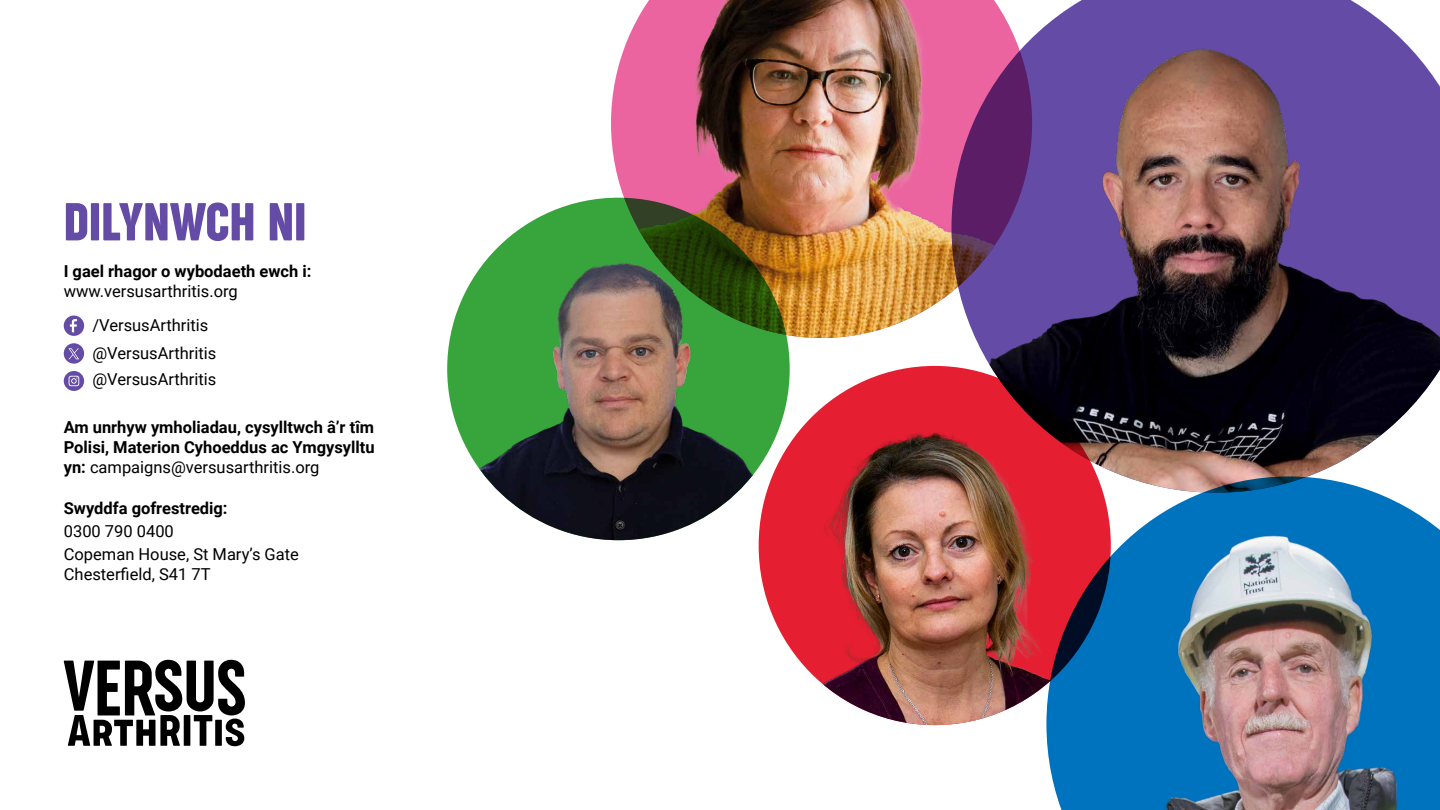
<style>
.page{position:relative;width:1440px;height:810px;background:#fff}
.page>*{position:absolute;margin:0;border:0;box-sizing:border-box;transform-origin:0 0}
.t1{font:50.25px "Versus Arthritis Display";color:#644ba5}
.t2{font:700 16.5px/19.8px "Roboto";color:#000;text-align:justify}
.t3{font:16.5px/23.1px "Roboto";color:#000}
.s1{font-weight:400}
</style>
<div class="page">
<svg style="left:64px;top:660px;width:181px;height:86px"></svg>
<img style="left:952px;top:0;width:488px;height:476px">
<svg style="left:1097px;top:476px;width:307px;height:30px"></svg>
<img style="left:1046px;top:506px;width:394px;height:304px">
<div style="left:759px;top:366px;width:352px;height:359px;background:#e61e32;border-radius:50%"></div>
<img style="left:793px;top:401px;width:287px;height:324px">
<div style="left:447px;top:198px;width:343px;height:342px;background:#37a53c;border-radius:50%"></div>
<img style="left:448px;top:241px;width:341px;height:299px">
<img style="left:611px;top:0;width:421px;height:338px">
<div style="left:64px;top:316px;width:20px;height:20px;background:#644ba5;border-radius:10px"></div>
<svg style="left:70px;top:319px;width:7px;height:13px"></svg>
<svg style="left:64px;top:371px;width:20px;height:20px"></svg>
<svg style="left:69px;top:376px;width:10px;height:10px"></svg>
<div style="left:64px;top:343px;width:20px;height:21px;background:#644ba5;border-radius:10px"></div>
<svg style="left:68px;top:348px;width:11px;height:11px"></svg>
<h1 class="t1" style="left:64px;top:193px;width:244px">DILYNWCH NI</h1>
<p class="t2" style="left:64px;top:261px;width:249px">I gael rhagor o wybodaeth ewch i:</p>
<p class="t3" style="left:64px;top:279px;width:176px">www.versusarthritis.org</p>
<p class="t3" style="left:92px;top:313px;width:118px">/VersusArthritis</p>
<p class="t3" style="left:92px;top:367px;width:126px">@VersusArthritis</p>
<p class="t3" style="left:92px;top:341px;width:126px">@VersusArthritis</p>
<p class="t2" style="left:64px;top:417px;width:312px">Am unrhyw ymholiadau, cysylltwch â’r tîm Polisi, Materion Cyhoeddus ac Ymgysylltu yn: <span class="s1">campaigns@versusarthritis.org</span></p>
<p class="t2" style="left:64px;top:498px;width:165px">Swyddfa gofrestredig:</p>
<p class="t3" style="left:64px;top:519px;width:237px">0300 790 0400<br>Copeman House, St Mary’s Gate</p>
<p class="t3" style="left:64px;top:562px;width:148px">Chesterfield, S41 7T</p>
</div>
